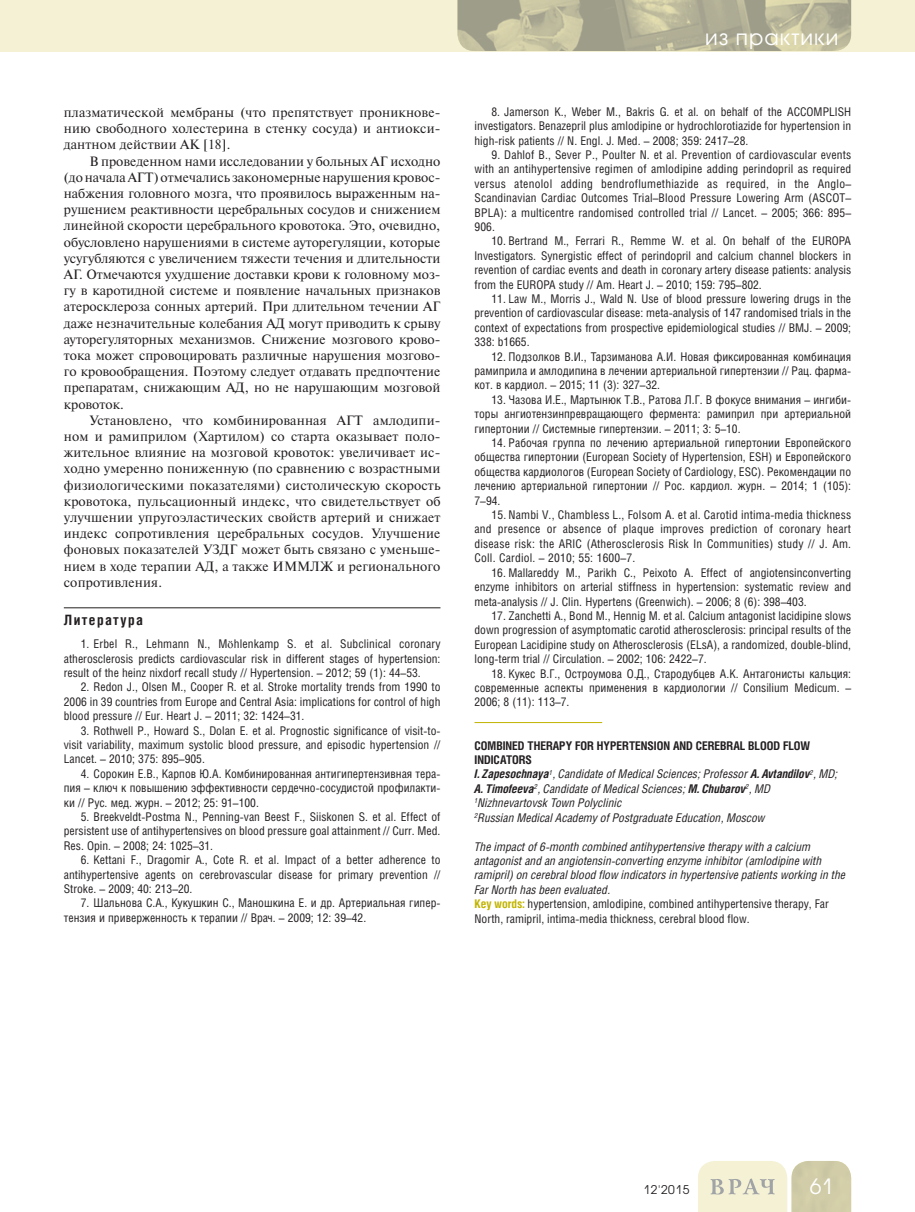
<style>
.page{position:relative;width:915px;height:1212px;background:#fff}
.page>*{position:absolute;margin:0;border:0;box-sizing:border-box;transform-origin:0 0}
.t1{font:21px "Avant Garde Gothic C";letter-spacing:.05em;color:#fff}
.t2{font:700 14.25px "Helios Cond";letter-spacing:.1em;color:#231f20}
.t3{font:13.5px/16.2px "Newton C";letter-spacing:.01em;color:#231f20;text-align:justify}
.t4{font:12px/14.4px "Helios Cond";color:#231f20;text-align:justify}
.t5{font:italic 12px/14.4px "Helios Cond";color:#231f20}
.t6{font:12px "Avant Garde Gothic C";letter-spacing:.05em;color:#231f20}
.s1{font-family:"Times New Roman"}
.s2{font-weight:700;font-style:normal}
.s3{font-weight:700}
.s4{font-weight:700;font-style:normal;color:#c1b400}
.s5{font-style:normal}
</style>
<div class="page">
<div style="left:0;top:0;width:914px;height:51px;background:#f5f1d5"></div>
<svg style="left:698px;top:1161px;width:152px;height:51px;background:#e3e0c4"></svg>
<img style="left:457px;top:0;width:393px;height:51px">
<hr style="left:64px;top:607px;width:376px;height:1px;background:#231f20">
<hr style="left:474px;top:722px;width:128px;height:1px;background:#c1b400">
<p class="t3" style="left:64px;top:106px;width:378px">плазматической мембраны (что препятствует проникнове&shy;нию свободного холестерина в стенку сосуда) и антиокси&shy;дантном действии АК [18].</p>
<p class="t3" style="left:64px;top:154px;width:378px;text-indent:26px">В проведенном нами исследовании у больных АГ исходно (до начала АГТ) отмечались закономерные нарушения кровос&shy;набжения головного мозга, что проявилось выраженным на&shy;рушением реактивности церебральных сосудов и снижением линейной скорости церебрального кровотока. Это, очевидно, обусловлено нарушениями в системе ауторегуляции, которые усугубляются с увеличением тяжести течения и длительности АГ. Отмечаются ухудшение доставки крови к головному моз&shy;гу в каротидной системе и появление начальных признаков атеросклероза сонных артерий. При длительном течении АГ даже незначительные колебания АД могут приводить к срыву ауторегуляторных механизмов. Снижение мозгового крово&shy;тока может спровоцировать различные нарушения мозгово&shy;го кровообращения. Поэтому следует отдавать предпочтение препаратам, снижающим АД, но не нарушающим мозговой кровоток.</p>
<p class="t3" style="left:64px;top:413px;width:378px;text-indent:26px">Установлено, что комбинированная АГТ амлодипи&shy;ном и рамиприлом (Хартилом) со старта оказывает поло&shy;жительное влияние на мозговой кровоток: увеличивает ис&shy;ходно умеренно пониженную (по сравнению с возрастными физиологическими показателями) систолическую скорость кровотока, пульсационный индекс, что свидетельствует об улучшении упругоэластических свойств артерий и снижает индекс сопротивления церебральных сосудов. Улучшение фоновых показателей УЗДГ может быть связано с уменьше&shy;нием в ходе терапии АД, а также ИММЛЖ и регионального сопротивления.</p>
<p class="t2" style="left:64px;top:614px;width:81px">Литература</p>
<p class="t4" style="left:64px;top:638px;width:378px;text-indent:17px">1. Erbel R., Lehmann N., M<span class="s1">ö</span>hlenkamp S. et al. Subclinical coronary atherosclerosis predicts cardiovascular risk in different stages of hypertension: result of the heinz nixdorf recall study // Hypertension. – 2012; 59 (1): 44–53.</p>
<p class="t4" style="left:64px;top:681px;width:378px;text-indent:17px">2. Redon J., Olsen M., Cooper R. et al. Stroke mortality trends from 1990 to 2006 in 39 countries from Europe and Central Asia: implications for control of high blood pressure // Eur. Heart J. – 2011; 32: 1424–31.</p>
<p class="t4" style="left:64px;top:724px;width:378px;text-indent:17px">3. Rothwell P., Howard S., Dolan E. et al. Prognostic significance of visit-to&shy;visit variability, maximum systolic blood pressure, and episodic hypertension // Lancet. – 2010; 375: 895–905.</p>
<p class="t4" style="left:64px;top:767px;width:378px;text-indent:17px">4. Сорокин Е.В., Карпов Ю.А. Комбинированная антигипертензивная тера&shy;пия – ключ к повышению эффективности сердечно-сосудистой профилакти&shy;ки // Рус. мед. журн. – 2012; 25: 91–100.</p>
<p class="t4" style="left:64px;top:811px;width:378px;text-indent:17px">5. Breekveldt-Postma N., Penning-van Beest F., Siiskonen S. et al. Effect of persistent use of antihypertensives on blood pressure goal attainment // Curr. Med.<br>Res. Opin. – 2008; 24: 1025–31.</p>
<p class="t4" style="left:64px;top:854px;width:378px;text-indent:17px">6. Kettani F., Dragomir A., Cote R. et al. Impact of a better adherence to antihypertensive agents on cerebrovascular disease for primary prevention // Stroke. – 2009; 40: 213–20.</p>
<p class="t4" style="left:64px;top:897px;width:378px;text-indent:17px">7. Шальнова С.А., Кукушкин С., Маношкина Е. и др. Артериальная гипер&shy;тензия и приверженность к терапии // Врач. – 2009; 12: 39–42.</p>
<h1 class="t1" style="left:704px;top:27px;width:135px">из практики</h1>
<p class="t4" style="left:474px;top:106px;width:378px;text-indent:17px">8. Jamerson K., Weber M., Bakris G. et al. on behalf of the ACCOMPLISH investigators. Benazepril plus amlodipine or hydrochlorotiazide for hypertension in high-risk patients // N. Engl. J. Med. – 2008; 359: 2417–28.</p>
<p class="t4" style="left:474px;top:149px;width:378px;text-indent:17px">9. Dahlof B., Sever P., Poulter N. et al. Prevention of cardiovascular events with an antihypertensive regimen of amlodipine adding perindopril as required versus atenolol adding bendroflumethiazide as required, in the Anglo– Scandinavian Cardiac Outcomes Trial–Blood Pressure Lowering Arm (ASCOT– BPLA): a multicentre randomised controlled trial // Lancet. – 2005; 366: 895– 906.</p>
<p class="t4" style="left:474px;top:235px;width:378px;text-indent:17px">10. Bertrand M., Ferrari R., Remme W. et al. On behalf of the EUROPA Investigators. Synergistic effect of perindopril and calcium channel blockers in revention of cardiac events and death in coronary artery disease patients: analysis from the EUROPA study // Am. Heart J. – 2010; 159: 795–802.</p>
<p class="t4" style="left:474px;top:293px;width:378px;text-indent:17px">11. Law M., Morris J., Wald N. Use of blood pressure lowering drugs in the prevention of cardiovascular disease: meta-analysis of 147 randomised trials in the context of expectations from prospective epidemiological studies // BMJ. – 2009; 338: b1665.</p>
<p class="t4" style="left:474px;top:350px;width:378px;text-indent:17px">12. Подзолков В.И., Тарзиманова А.И. Новая фиксированная комбинация рамиприла и амлодипина в лечении артериальной гипертензии // Рац. фарма&shy;кот. в кардиол. – 2015; 11 (3): 327–32.</p>
<p class="t4" style="left:474px;top:394px;width:378px;text-indent:17px">13. Чазова И.Е., Мартынюк Т.В., Ратова Л.Г. В фокусе внимания – ингиби&shy;торы ангиотензинпревращающего фермента: рамиприл при артериальной гипертонии // Системные гипертензии. – 2011; 3: 5–10.</p>
<p class="t4" style="left:474px;top:437px;width:378px;text-indent:17px">14. Рабочая группа по лечению артериальной гипертонии Европейского общества гипертонии (European Society of Hypertension, ESH) и Европейского общества кардиологов (European Society of Cardiology, ESC). Рекомендации по лечению артериальной гипертонии // Рос. кардиол. журн. – 2014; 1 (105):<br>7–94.</p>
<p class="t4" style="left:474px;top:509px;width:378px;text-indent:17px">15. Nambi V., Chambless L., Folsom A. et al. Carotid intima-media thickness and presence or absence of plaque improves prediction of coronary heart disease risk: the ARIC (Atherosclerosis Risk In Communities) study // J. Am.<br>Coll. Cardiol. – 2010; 55: 1600–7.</p>
<p class="t4" style="left:474px;top:566px;width:378px;text-indent:17px">16. Mallareddy M., Parikh C., Peixoto A. Effect of angiotensinconverting enzyme inhibitors on arterial stiffness in hypertension: systematic review and meta-analysis // J. Clin. Hypertens (Greenwich). – 2006; 8 (6): 398–403.</p>
<p class="t4" style="left:474px;top:610px;width:378px;text-indent:17px">17. Zanchetti A., Bond M., Hennig M. et al. Calcium antagonist lacidipine slows down progression of asymptomatic carotid atherosclerosis: principal results of the European Lacidipine study on Atherosclerosis (ELsA), a randomized, double-blind, long-term trial // Circulation. – 2002; 106: 2422–7.</p>
<p class="t4" style="left:474px;top:667px;width:378px;text-indent:17px">18. Кукес В.Г., Остроумова О.Д., Стародубцев А.К. Антагонисты кальция: современные аспекты применения в кардиологии // Consilium Меdicum. – 2006; 8 (11): 113–7.</p>
<p class="t5" style="left:474px;top:739px;width:365px"><span class="s2">COMBINED THERAPY FOR HYPERTENSION AND CEREBRAL BLOOD FLOW INDICATORS<br></span><span class="s3">I. Zapesochnaya</span><sup>1</sup>, Candidate of Medical Sciences; Professor <span class="s3">A. Avtandilov</span><sup>2</sup>, MD; <span class="s3">A. Timofeeva</span><sup>2</sup>, Candidate of Medical Sciences; <span class="s3">M. Chubarov</span><sup>2</sup>, MD <sup>1</sup>Nizhnevartovsk Town Polyclinic<br><sup>2</sup>Russian Medical Academy of Postgraduate Education, Moscow</p>
<p class="t5" style="left:474px;top:840px;width:372px">The impact of 6-month combined antihypertensive therapy with a calcium antagonist and an angiotensin-converting enzyme inhibitor (amlodipine with ramipril) on cerebral blood flow indicators in hypertensive patients working in the Far North has been evaluated.<br><span class="s4">Key words:</span> <span class="s5">hypertension, amlodipine, combined antihypertensive therapy, Far North, ramipril, intima-media thickness, cerebral blood flow.</span></p>
<p class="t6" style="left:643px;top:1184px;width:47px">12'2015</p>
<h1 class="t1" style="left:809px;top:1177px;width:25px">61</h1>
</div>
